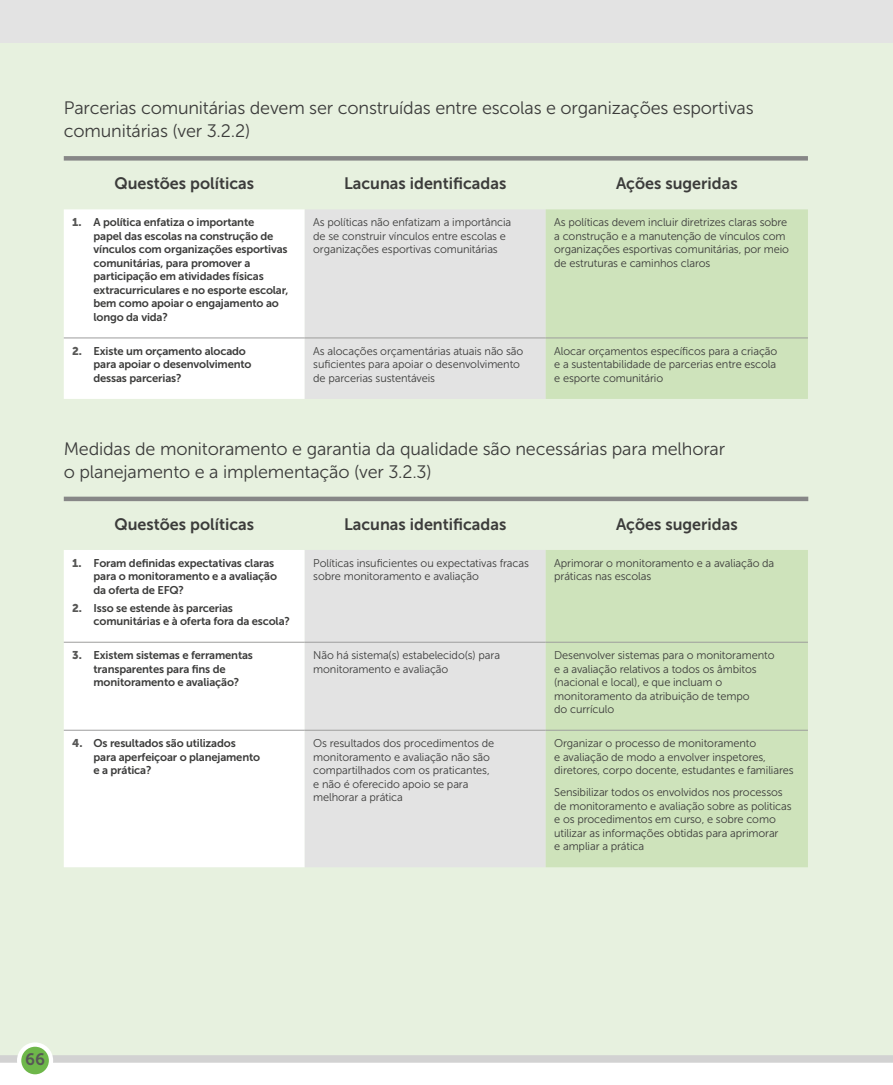
<style>
.page{position:relative;width:893px;height:1085px;background:#fff}
.page>*{position:absolute;margin:0;border:0;box-sizing:border-box;transform-origin:0 0}
.t1{font:18px/22.5px "Museo Sans 300";letter-spacing:-.01em;color:#3c3c3b}
.t2{font:16.5px "Museo Sans 700";color:#3c3c3b}
.t3{font:16.5px "Museo Sans 700";color:#575756}
.t4{font:11.25px/13.5px "Museo Sans 300";letter-spacing:-.01em;color:#3c3c3b}
.t5{font:11.25px/13.5px "Museo Sans 700";letter-spacing:-.015em;color:#3c3c3b}
.s1{font-family:"Museo Sans 900";color:#575756}
</style>
<div class="page">
<div style="left:0;top:36px;width:893px;height:1022px;background:#e7f1df"></div>
<div style="left:0;top:0;width:893px;height:43px;background:#e3e3e3"></div>
<div style="left:0;top:1054px;width:893px;height:8px;background:#d2d2d2"></div>
<svg style="left:19px;top:1044px;width:32px;height:32px"></svg>
<div style="left:17px;top:1042px;width:36px;height:36px;border:4px solid #fff;border-radius:50%"></div>
<div style="left:64px;top:209px;width:241px;height:190px;background:#fff"></div>
<div style="left:305px;top:210px;width:241px;height:189px;background:#e3e3e3"></div>
<div style="left:546px;top:209px;width:262px;height:190px;background:#cee3bb"></div>
<hr style="left:64px;top:337px;width:241px;height:1px;background:#9d9d9c">
<hr style="left:305px;top:337px;width:241px;height:1px;background:#9d9d9c">
<hr style="left:546px;top:337px;width:262px;height:1px;background:#9d9d9c">
<hr style="left:64px;top:156px;width:744px;height:4px;background:#878787">
<div style="left:64px;top:550px;width:241px;height:317px;background:#fff"></div>
<div style="left:305px;top:550px;width:241px;height:317px;background:#e3e3e3"></div>
<div style="left:546px;top:550px;width:262px;height:317px;background:#cee3bb"></div>
<hr style="left:64px;top:641px;width:241px;height:1px;background:#9d9d9c">
<hr style="left:64px;top:729px;width:241px;height:1px;background:#9d9d9c">
<hr style="left:305px;top:641px;width:241px;height:1px;background:#9d9d9c">
<hr style="left:546px;top:641px;width:262px;height:1px;background:#9d9d9c">
<hr style="left:305px;top:729px;width:241px;height:1px;background:#9d9d9c">
<hr style="left:546px;top:729px;width:262px;height:1px;background:#9d9d9c">
<div style="left:64px;top:496px;width:744px;height:5px;background:#878787"></div>
<h1 class="t1" style="left:64px;top:97px;width:691px">Parcerias comunitárias devem ser construídas entre escolas e organizações esportivas comunitárias (ver 3.2.2)</h1>
<h2 class="t2" style="left:114px;top:174px;width:141px">Questões políticas</h2>
<h2 class="t2" style="left:344px;top:174px;width:164px">Lacunas identificadas</h2>
<h2 class="t2" style="left:616px;top:174px;width:123px">Ações sugeridas</h2>
<p class="t5" style="left:94px;top:216px;width:197px;text-indent:-21px"><span class="s1">1.</span> A política enfatiza o importante<br>papel das escolas na construção de vínculos com organizações esportivas comunitárias, para promover a participação em atividades físicas extracurriculares e no esporte escolar, bem como apoiar o engajamento ao longo da vida?</p>
<p class="t4" style="left:313px;top:216px;width:200px">As políticas não enfatizam a importância de se construir vínculos entre escolas e organizações esportivas comunitárias</p>
<p class="t4" style="left:554px;top:216px;width:236px">As políticas devem incluir diretrizes claras sobre a construção e a manutenção de vínculos com organizações esportivas comunitárias, por meio de estruturas e caminhos claros</p>
<p class="t5" style="left:94px;top:344px;width:160px;text-indent:-21px"><span class="s1">2.</span> Existe um orçamento alocado para apoiar o desenvolvimento dessas parcerias?</p>
<p class="t4" style="left:313px;top:344px;width:212px">As alocações orçamentárias atuais não são suficientes para apoiar o desenvolvimento de parcerias sustentáveis</p>
<p class="t4" style="left:554px;top:344px;width:225px;text-align:justify">Alocar orçamentos específicos para a criação e a sustentabilidade de parcerias entre escola e esporte comunitário</p>
<h1 class="t1" style="left:64px;top:437px;width:663px">Medidas de monitoramento e garantia da qualidade são necessárias para melhorar o planejamento e a implementação (ver 3.2.3)</h1>
<h2 class="t2" style="left:114px;top:515px;width:141px">Questões políticas</h2>
<h2 class="t2" style="left:344px;top:515px;width:164px">Lacunas identificadas</h2>
<h2 class="t2" style="left:616px;top:515px;width:123px">Ações sugeridas</h2>
<p class="t5" style="left:94px;top:556px;width:185px;text-indent:-21px"><span class="s1">1.</span> Foram definidas expectativas claras para o monitoramento e a avaliação da oferta de EFQ?</p>
<p class="t5" style="left:94px;top:601px;width:198px;text-indent:-21px"><span class="s1">2.</span> Isso se estende às parcerias comunitárias e à oferta fora da escola?</p>
<p class="t4" style="left:313px;top:556px;width:217px">Políticas insuficientes ou expectativas fracas sobre monitoramento e avaliação</p>
<p class="t4" style="left:554px;top:556px;width:222px">Aprimorar o monitoramento e a avaliação da práticas nas escolas</p>
<p class="t5" style="left:94px;top:648px;width:161px;text-indent:-21px"><span class="s1">3.</span> Existem sistemas e ferramentas transparentes para fins de monitoramento e avaliação?</p>
<p class="t4" style="left:313px;top:648px;width:188px">Não há sistema(s) estabelecido(s) para monitoramento e avaliação</p>
<p class="t4" style="left:554px;top:648px;width:222px">Desenvolver sistemas para o monitoramento e a avaliação relativos a todos os âmbitos (nacional e local), e que incluam o monitoramento da atribuição de tempo<br>do currículo</p>
<p class="t5" style="left:94px;top:736px;width:168px;text-indent:-21px"><span class="s1">4.</span> Os resultados são utilizados para aperfeiçoar o planejamento e a prática?</p>
<p class="t4" style="left:313px;top:736px;width:183px">Os resultados dos procedimentos de monitoramento e avaliação não são compartilhados com os praticantes, e não é oferecido apoio se para melhorar a prática</p>
<p class="t4" style="left:554px;top:736px;width:241px">Organizar o processo de monitoramento<br>e avaliação de modo a envolver inspetores, diretores, corpo docente, estudantes e familiares</p>
<p class="t4" style="left:554px;top:785px;width:239px">Sensibilizar todos os envolvidos nos processos de monitoramento e avaliação sobre as politicas e os procedimentos em curso, e sobre como utilizar as informações obtidas para aprimorar<br>e ampliar a prática</p>
<h2 class="t3" style="left:25px;top:1050px;width:21px">66</h2>
</div>
